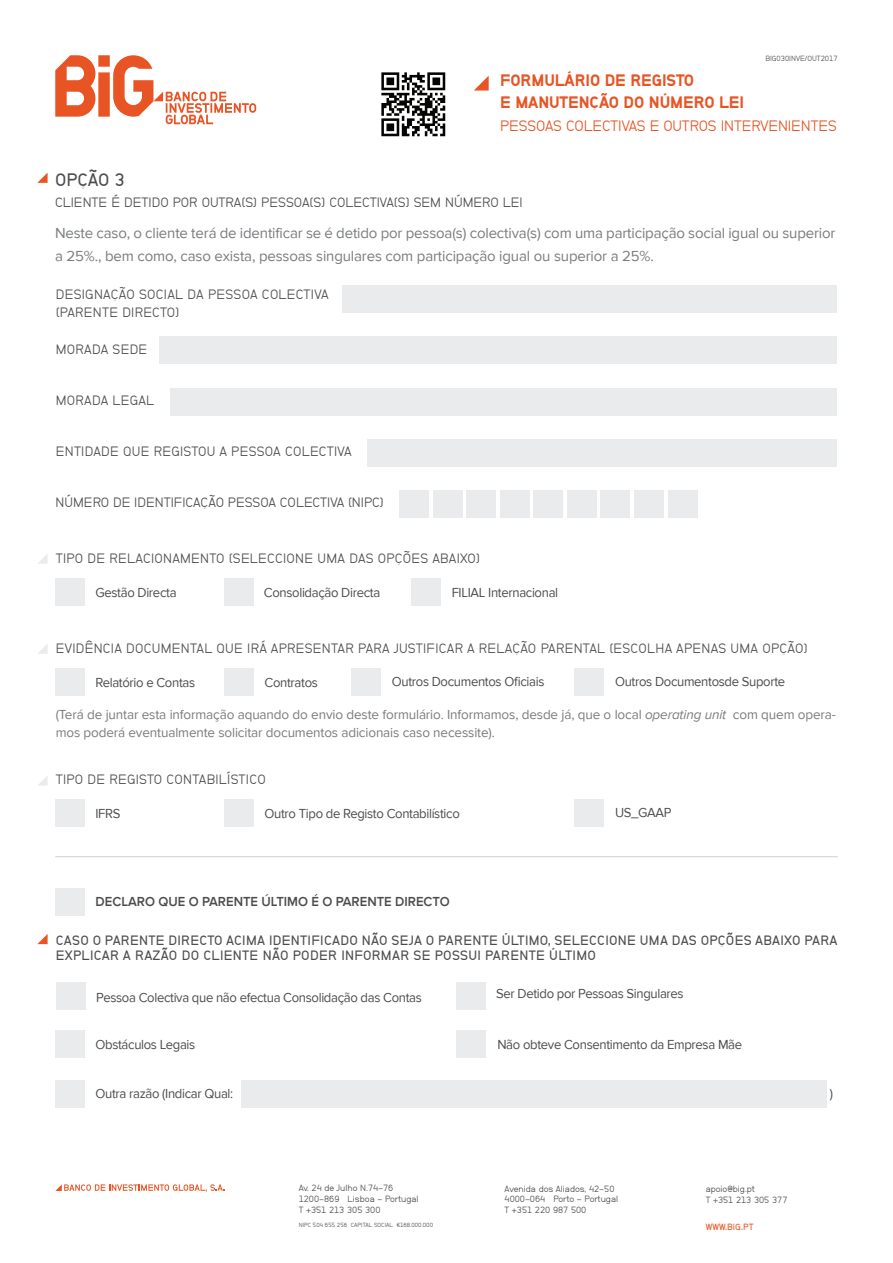
<style>
.page{position:relative;width:893px;height:1263px;background:#fff}
.page>*{position:absolute;margin:0;border:0;box-sizing:border-box;transform-origin:0 0}
.t1{font:18px "Neubau Grotesk Hal";letter-spacing:-.005em;color:#4b4c4d}
.t2{font:900 16.5px/22.5px "NB Grotesk";letter-spacing:-.005em;color:#e85424}
.t3{font:15px/22.5px "Proxima Nova";letter-spacing:-.01em;color:#797b7e}
.t4{font:15px "NB Grotesk";letter-spacing:-.005em;color:#e85424}
.t5{font:13.5px "Proxima Nova";letter-spacing:-.025em;color:#4b4c4d}
.t6{font:13.5px/18px "Neubau Grotesk Nor";letter-spacing:.02em;color:#4b4c4d}
.t7{font:13.5px/18px "Proxima Nova";letter-spacing:-.01em;color:#797b7e}
.t8{font:13.5px/15px "NB Grotesk Sem Bol";letter-spacing:.02em;color:#4b4c4d}
.t9{font:13.5px "Neubau Grotesk Nor";color:#4b4c4d}
.t10{font:600 13.5px "Proxima Nova";color:#4b4c4d}
.t11{font:9px/10.8px "Neubau Grotesk Nor";color:#4b4c4d}
.t12{font:9px "NB Grotesk Sem Bol";letter-spacing:.015em;color:#e85424}
.t13{font:7.5px "Neubau Grotesk Nor";color:#4b4c4d}
.t14{font:6px "Neubau Grotesk Nor";color:#4b4c4d}
.s1{font-style:italic}
</style>
<div class="page">
<svg style="left:55px;top:55px;width:201px;height:69px"></svg>
<svg style="left:55px;top:1184px;width:169px;height:8px"></svg>
<svg style="left:37px;top:173px;width:11px;height:10px"></svg>
<div style="left:342px;top:285px;width:495px;height:28px;background:#eaebec"></div>
<div style="left:160px;top:337px;width:677px;height:27px;background:#eaebec"></div>
<div style="left:171px;top:388px;width:666px;height:27px;background:#eaebec"></div>
<div style="left:367px;top:439px;width:470px;height:27px;background:#eaebec"></div>
<div style="left:399px;top:490px;width:29px;height:27px;background:#eaebec"></div>
<div style="left:433px;top:490px;width:29px;height:27px;background:#eaebec"></div>
<div style="left:567px;top:490px;width:29px;height:27px;background:#eaebec"></div>
<div style="left:500px;top:490px;width:29px;height:27px;background:#eaebec"></div>
<div style="left:634px;top:490px;width:29px;height:27px;background:#eaebec"></div>
<div style="left:668px;top:490px;width:29px;height:27px;background:#eaebec"></div>
<div style="left:466px;top:490px;width:30px;height:27px;background:#eaebec"></div>
<div style="left:601px;top:490px;width:29px;height:27px;background:#eaebec"></div>
<div style="left:533px;top:490px;width:30px;height:27px;background:#eaebec"></div>
<div style="left:55px;top:579px;width:30px;height:27px;background:#eaebec"></div>
<div style="left:55px;top:668px;width:30px;height:28px;background:#eaebec"></div>
<div style="left:55px;top:799px;width:30px;height:28px;background:#eaebec"></div>
<div style="left:224px;top:579px;width:29px;height:27px;background:#eaebec"></div>
<div style="left:225px;top:668px;width:29px;height:28px;background:#eaebec"></div>
<div style="left:225px;top:799px;width:29px;height:28px;background:#eaebec"></div>
<div style="left:411px;top:579px;width:30px;height:27px;background:#eaebec"></div>
<div style="left:351px;top:668px;width:30px;height:28px;background:#eaebec"></div>
<div style="left:574px;top:668px;width:30px;height:28px;background:#eaebec"></div>
<div style="left:574px;top:799px;width:30px;height:28px;background:#eaebec"></div>
<div style="left:55px;top:888px;width:29px;height:27px;background:#eaebec"></div>
<svg style="left:37px;top:934px;width:11px;height:10px"></svg>
<hr style="left:55px;top:856px;width:783px;height:1px;background:#cfd0d2">
<svg style="left:38px;top:554px;width:10px;height:10px"></svg>
<svg style="left:38px;top:644px;width:10px;height:10px"></svg>
<svg style="left:38px;top:776px;width:10px;height:10px"></svg>
<svg style="left:474px;top:76px;width:15px;height:15px"></svg>
<img style="left:381px;top:72px;width:65px;height:65px">
<div style="left:456px;top:982px;width:29px;height:27px;background:#eaebec"></div>
<div style="left:56px;top:982px;width:30px;height:27px;background:#eaebec"></div>
<div style="left:55px;top:1030px;width:30px;height:28px;background:#eaebec"></div>
<div style="left:55px;top:1080px;width:30px;height:28px;background:#eaebec"></div>
<div style="left:242px;top:1080px;width:585px;height:28px;background:#eaebec"></div>
<div style="left:456px;top:1030px;width:29px;height:28px;background:#eaebec"></div>
<p class="t13" style="left:765px;top:54px;width:74px">BIG030INVE/OUT2017</p>
<h1 class="t1" style="left:55px;top:169px;width:71px">OPÇÃO 3</h1>
<p class="t2" style="left:500px;top:68px;width:245px">FORMULÁRIO DE REGISTO<br>E MANUTENÇÃO DO NÚMERO LEI</p>
<p class="t4" style="left:500px;top:117px;width:338px">PESSOAS COLECTIVAS E OUTROS INTERVENIENTES</p>
<p class="t9" style="left:55px;top:194px;width:469px">CLIENTE É DETIDO POR OUTRA(S) PESSOA(S) COLECTIVA(S) SEM NÚMERO LEI</p>
<p class="t3" style="left:55px;top:222px;width:782px">Neste caso, o cliente terá de identificar se é detido por pessoa(s) colectiva(s) com uma participação social igual ou superior a 25%., bem como, caso exista, pessoas singulares com participação igual ou superior a 25%.</p>
<p class="t6" style="left:56px;top:285px;width:274px">DESIGNAÇÃO SOCIAL DA PESSOA COLECTIVA (PARENTE DIRECTO)</p>
<p class="t6" style="left:56px;top:340px;width:93px">MORADA SEDE</p>
<p class="t6" style="left:56px;top:391px;width:100px">MORADA LEGAL</p>
<p class="t6" style="left:56px;top:442px;width:298px">ENTIDADE QUE REGISTOU A PESSOA COLECTIVA</p>
<p class="t9" style="left:56px;top:495px;width:330px">NÚMERO DE IDENTIFICAÇÃO PESSOA COLECTIVA (NIPC)</p>
<p class="t6" style="left:56px;top:549px;width:426px">TIPO DE RELACIONAMENTO (SELECCIONE UMA DAS OPÇÕES ABAIXO)</p>
<p class="t5" style="left:95px;top:585px;width:83px">Gestão Directa</p>
<p class="t5" style="left:264px;top:585px;width:118px">Consolidação Directa</p>
<p class="t5" style="left:452px;top:584px;width:108px">FILIAL Internacional</p>
<p class="t6" style="left:56px;top:639px;width:753px">EVIDÊNCIA DOCUMENTAL QUE IRÁ APRESENTAR PARA JUSTIFICAR A RELAÇÃO PARENTAL (ESCOLHA APENAS UMA OPÇÃO)</p>
<p class="t5" style="left:95px;top:674px;width:101px">Relatório e Contas</p>
<p class="t5" style="left:265px;top:674px;width:55px">Contratos</p>
<p class="t5" style="left:392px;top:674px;width:154px">Outros Documentos Oficiais</p>
<p class="t5" style="left:615px;top:674px;width:172px">Outros Documentosde Suporte</p>
<p class="t7" style="left:56px;top:706px;width:782px">(Terá de juntar esta informação aquando do envio deste formulário. Informamos, desde já, que o local <span class="s1">operating unit</span> com quem opera&shy;mos poderá eventualmente solicitar documentos adicionais caso necessite).</p>
<p class="t6" style="left:56px;top:770px;width:211px">TIPO DE REGISTO CONTABILÍSTICO</p>
<p class="t5" style="left:95px;top:805px;width:26px">IFRS</p>
<p class="t5" style="left:265px;top:805px;width:197px">Outro Tipo de Registo Contabilístico</p>
<p class="t5" style="left:615px;top:805px;width:58px">US_GAAP</p>
<p class="t10" style="left:96px;top:893px;width:356px">DECLARO QUE O PARENTE ÚLTIMO É O PARENTE DIRECTO</p>
<p class="t8" style="left:56px;top:933px;width:783px">CASO O PARENTE DIRECTO ACIMA IDENTIFICADO NÃO SEJA O PARENTE ÚLTIMO, SELECCIONE UMA DAS OPÇÕES ABAIXO PARA<br>EXPLICAR A RAZÃO DO CLIENTE NÃO PODER INFORMAR SE POSSUI PARENTE ÚLTIMO</p>
<p class="t5" style="left:96px;top:990px;width:327px">Pessoa Colectiva que não efectua Consolidação das Contas</p>
<p class="t5" style="left:496px;top:986px;width:189px">Ser Detido por Pessoas Singulares</p>
<p class="t5" style="left:95px;top:1036px;width:101px">Obstáculos Legais</p>
<p class="t5" style="left:95px;top:1086px;width:139px">Outra razão (Indicar Qual:</p>
<p class="t5" style="left:830px;top:1086px;width:5px">)</p>
<p class="t5" style="left:497px;top:1036px;width:246px">Não obteve Consentimento da Empresa Mãe</p>
<p class="t11" style="left:299px;top:1183px;width:121px">Av. 24 de Julho N.74-76<br>1200-869 Lisboa - Portugal<br>T +351 213 305 300</p>
<p class="t14" style="left:299px;top:1222px;width:136px">NIPC 504 655 256 CAPITAL SOCIAL €168.000.000</p>
<p class="t11" style="left:505px;top:1183px;width:115px">Avenida dos Aliados, 42-50<br>4000-064 Porto - Portugal<br>T +351 220 987 500</p>
<p class="t11" style="left:706px;top:1183px;width:83px">apoio@big.pt<br>T +351 213 305 377</p>
<p class="t12" style="left:706px;top:1222px;width:49px">WWW.BiG.PT</p>
</div>
